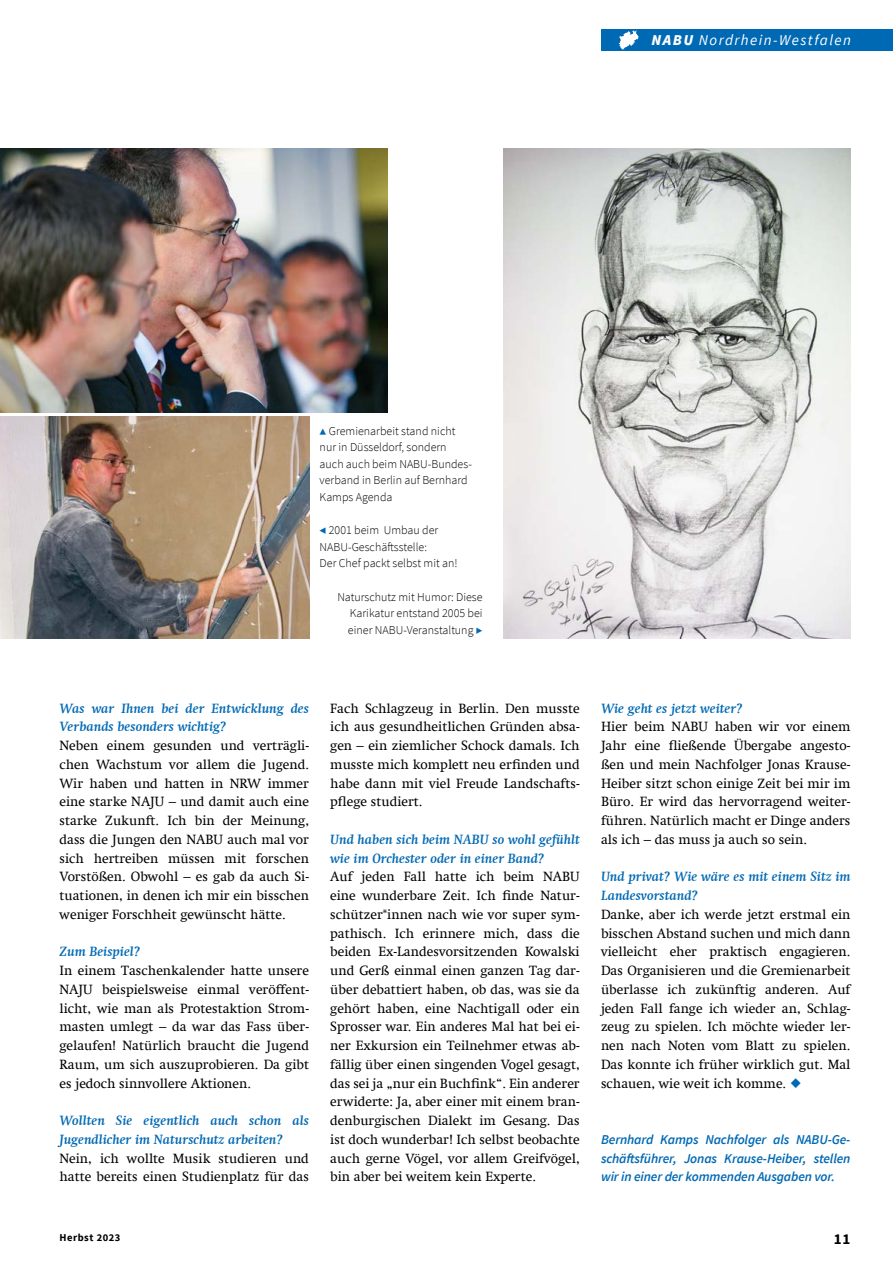
<style>
.page{position:relative;width:893px;height:1263px;background:#fff}
.page>*{position:absolute;margin:0;border:0;box-sizing:border-box;transform-origin:0 0}
.t1{font:italic 15px "Source Sans Pro";letter-spacing:.09em;color:#fff}
.t2{font:700 15px "Source Sans Pro";color:#000}
.t3{font:13.5px/18.8px "Swift Com";color:#000;text-align:justify}
.t4{font:italic 700 13.5px/18.8px "Swift Com";color:#0069b4}
.t5{font:italic 600 13.5px/18.8px "Source Sans Pro";letter-spacing:-.01em;color:#0069b4;text-align:justify}
.t6{font:300 12px/16.5px "Source Sans Pro";color:#000}
.t7{font:700 10.5px "Source Sans Pro";letter-spacing:.05em;color:#000}
.s1{font-weight:900}
.s2{font-weight:400;color:#0069b4}
.s3{color:#0069b4}
</style>
<div class="page">
<img style="left:0;top:148px;width:387px;height:264px">
<img style="left:0;top:417px;width:309px;height:222px">
<img style="left:504px;top:148px;width:346px;height:491px">
<div style="left:601px;top:29px;width:292px;height:22px;background:#0069b4"></div>
<svg style="left:619px;top:30px;width:20px;height:19px"></svg>
<p class="t1" style="left:651px;top:31px;width:201px"><span class="s1">NABU</span> Nordrhein-Westfalen</p>
<p class="t6" style="left:320px;top:422px;width:154px"><span class="s2">▲</span> Gremienarbeit stand nicht nur in Düsseldorf, sondern auch auch beim NABU-Bundes&shy;verband in Berlin auf Bernhard<br>Kamps Agenda</p>
<p class="t6" style="left:320px;top:522px;width:140px"><span class="s2">◀</span> 2001 beim Umbau der<br>NABU-Geschäftsstelle:<br>Der Chef packt selbst mit an!</p>
<p class="t6" style="left:348px;top:589px;width:136px;text-align:justify;text-indent:-11px">Naturschutz mit Humor: Diese Karikatur entstand 2005 bei einer NABU-Veranstaltung <span class="s3">▶</span></p>
<p class="t4" style="left:60px;top:698px;width:251px">Was war Ihnen bei der Entwicklung des<br>Verbands besonders wichtig?</p>
<p class="t3" style="left:60px;top:736px;width:251px">Neben einem gesunden und verträgli&shy;chen Wachstum vor allem die Jugend.<br>Wir haben und hatten in NRW immer eine starke NAJU – und damit auch eine starke Zukunft. Ich bin der Meinung, dass die Jungen den NABU auch mal vor sich hertreiben müssen mit forschen Vorstößen. Obwohl – es gab da auch Si&shy;tuationen, in denen ich mir ein bisschen weniger Forschheit gewünscht hätte.</p>
<p class="t4" style="left:60px;top:942px;width:82px">Zum Beispiel?</p>
<p class="t3" style="left:60px;top:961px;width:251px">In einem Taschenkalender hatte unsere NAJU beispielsweise einmal veröffent&shy;licht, wie man als Protestaktion Strom&shy;masten umlegt – da war das Fass über&shy;gelaufen! Natürlich braucht die Jugend Raum, um sich auszuprobieren. Da gibt es jedoch sinnvollere Aktionen.</p>
<p class="t4" style="left:60px;top:1111px;width:251px">Wollten Sie eigentlich auch schon als<br>Jugendlicher im Naturschutz arbeiten?</p>
<p class="t3" style="left:60px;top:1149px;width:251px">Nein, ich wollte Musik studieren und hatte bereits einen Studienplatz für das</p>
<p class="t7" style="left:60px;top:1231px;width:62px">Herbst 2023</p>
<p class="t3" style="left:330px;top:699px;width:251px">Fach Schlagzeug in Berlin. Den musste ich aus gesundheitlichen Gründen absa&shy;gen – ein ziemlicher Schock damals. Ich musste mich komplett neu erfinden und habe dann mit viel Freude Landschafts&shy;pflege studiert.</p>
<p class="t4" style="left:330px;top:830px;width:251px">Und haben sich beim NABU so wohl gefühlt wie im Orchester oder in einer Band?</p>
<p class="t3" style="left:330px;top:867px;width:251px">Auf jeden Fall hatte ich beim NABU eine wunderbare Zeit. Ich finde Natur&shy;schützer*innen nach wie vor super sym&shy;pathisch. Ich erinnere mich, dass die beiden Ex-Landesvorsitzenden Kowalski und Gerß einmal einen ganzen Tag dar&shy;über debattiert haben, ob das, was sie da gehört haben, eine Nachtigall oder ein Sprosser war. Ein anderes Mal hat bei ei&shy;ner Exkursion ein Teilnehmer etwas ab&shy;fällig über einen singenden Vogel gesagt, das sei ja „nur ein Buchfink“. Ein anderer erwiderte: Ja, aber einer mit einem bran&shy;denburgischen Dialekt im Gesang. Das ist doch wunderbar! Ich selbst beobachte auch gerne Vögel, vor allem Greifvögel, bin aber bei weitem kein Experte.</p>
<p class="t4" style="left:601px;top:698px;width:143px">Wie geht es jetzt weiter?</p>
<p class="t3" style="left:601px;top:717px;width:251px">Hier beim NABU haben wir vor einem Jahr eine fließende Übergabe angesto&shy;ßen und mein Nachfolger Jonas Krause-Heiber sitzt schon einige Zeit bei mir im Büro. Er wird das hervorragend weiter&shy;führen. Natürlich macht er Dinge anders als ich – das muss ja auch so sein.</p>
<p class="t4" style="left:601px;top:867px;width:251px">Und privat? Wie wäre es mit einem Sitz im<br>Landesvorstand?</p>
<p class="t3" style="left:601px;top:905px;width:251px">Danke, aber ich werde jetzt erstmal ein bisschen Abstand suchen und mich dann vielleicht eher praktisch engagieren.<br>Das Organisieren und die Gremienarbeit überlasse ich zukünftig anderen. Auf jeden Fall fange ich wieder an, Schlag&shy;zeug zu spielen. Ich möchte wieder ler&shy;nen nach Noten vom Blatt zu spielen.<br>Das konnte ich früher wirklich gut. Mal schauen, wie weit ich komme.</p>
<p class="t5" style="left:601px;top:1130px;width:251px">Bernhard Kamps Nachfolger als NABU-Ge&shy;schäftsführer, Jonas Krause-Heiber, stellen wir in einer der kommenden Ausgaben vor.</p>
<p class="t2" style="left:834px;top:1230px;width:18px">11</p>
</div>
